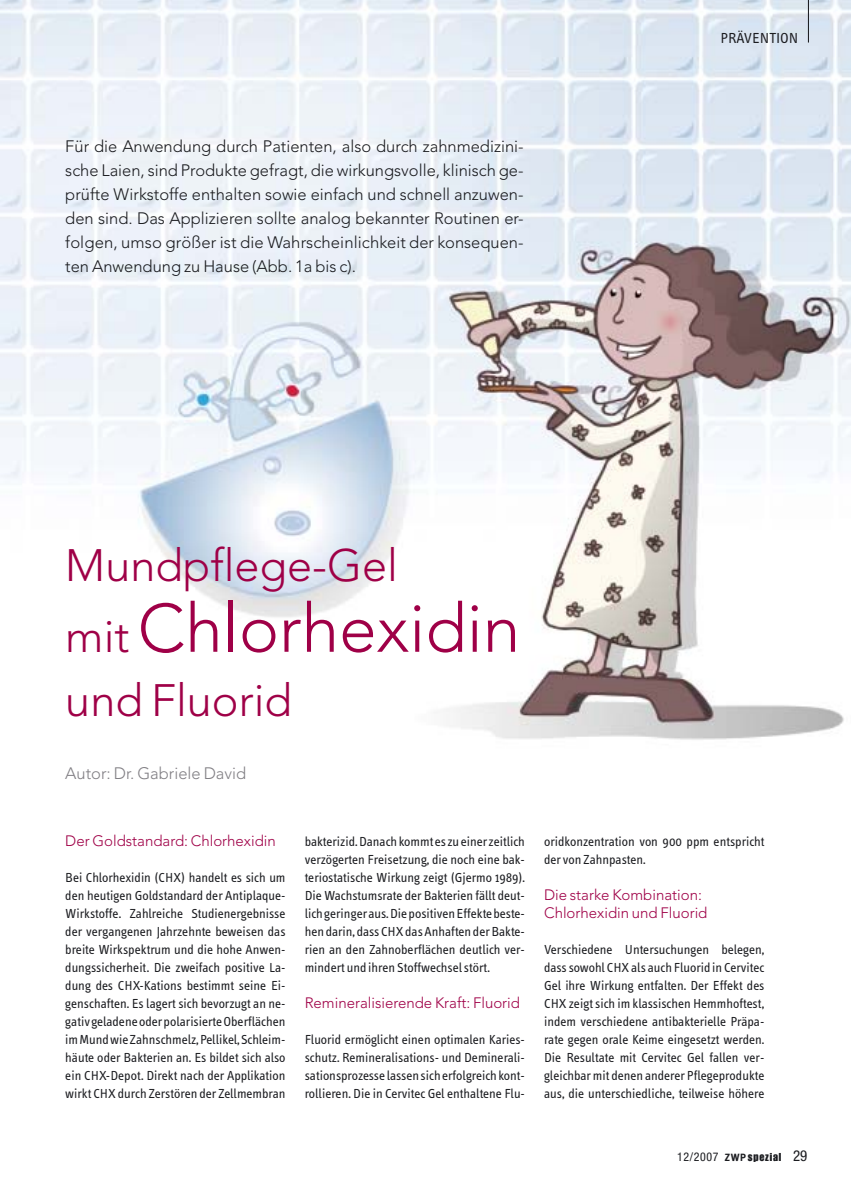
<style>
.page{position:relative;width:851px;height:1191px;background:#fff}
.page>*{position:absolute;margin:0;border:0;box-sizing:border-box;transform-origin:0 0}
.t1{font:300 67.5px "Avenir";color:#9f0047}
.t2{font:300 45px "Avenir";color:#9f0047}
.t3{font:300 16.5px/24px "Avenir";color:#1b1c20;text-align:justify}
.t4{font:300 16.5px "Avenir";color:#817f84}
.t5{font:300 15px/18px "Avenir";color:#9f0047}
.t6{font:15px "Info Text";color:#1b1c20}
.t7{font:13.5px/18px "Info Text";color:#1b1c20;text-align:justify}
.t8{font:condensed 12px "Helvetica Neue";letter-spacing:.05em;color:#1b1c20}
.s1{font-size:45px}
.s2{font-family:"Meta";font-weight:700;font-stretch:normal;font-size:10.5px}
.s3{font-family:"Impact";font-stretch:normal;font-size:11.25px}
.s4{font-size:15px}
</style>
<div class="page">
<img style="left:1px;top:0;width:849px;height:740px">
<hr style="left:807px;top:0;width:1px;height:43px;background:#1b1c20">
<p class="t3" style="left:65px;top:135px;width:459px">Für die Anwendung durch Patienten, also durch zahnmedizini&shy;sche Laien, sind Produkte gefragt, die wirkungsvolle, klinisch ge&shy;prüfte Wirkstoffe enthalten sowie einfach und schnell anzuwen&shy;den sind. Das Applizieren sollte analog bekannter Routinen er&shy;folgen, umso größer ist die Wahrscheinlichkeit der konsequen&shy;ten Anwendung zu Hause (Abb. 1a bis c).</p>
<p class="t6" style="left:720px;top:32px;width:79px">PRÄVENTION</p>
<h2 class="t2" style="left:65px;top:547px;width:334px">Mundpflege-Gel</h2>
<h1 class="t1" style="left:65px;top:601px;width:456px"><span class="s1">mit</span> Chlorhexidin</h1>
<h2 class="t2" style="left:65px;top:682px;width:228px">und Fluorid</h2>
<p class="t4" style="left:65px;top:766px;width:182px">Autor: Dr. Gabriele David</p>
<p class="t5" style="left:65px;top:833px;width:212px">Der Goldstandard: Chlorhexidin</p>
<p class="t7" style="left:65px;top:870px;width:222px">Bei Chlorhexidin (CHX) handelt es sich um den heutigen Goldstandard der Antiplaque-Wirkstoffe. Zahlreiche Studienergebnisse der vergangenen Jahrzehnte beweisen das breite Wirkspektrum und die hohe Anwen&shy;dungssicherheit. Die zweifach positive La&shy;dung des CHX-Kations bestimmt seine Ei&shy;genschaften. Es lagert sich bevorzugt an ne&shy;gativ geladene oder polarisierte Oberflächen im Mund wie Zahnschmelz, Pellikel, Schleim&shy;häute oder Bakterien an. Es bildet sich also ein CHX-Depot. Direkt nach der Applikation wirkt CHX durch Zerstören der Zellmembran</p>
<p class="t7" style="left:305px;top:834px;width:222px">bakterizid. Danach kommt es zu einer zeitlich verzögerten Freisetzung, die noch eine bak&shy;teriostatische Wirkung zeigt (Gjermo 1989).<br>Die Wachstumsrate der Bakterien fällt deut&shy;lich geringer aus. Die positiven Effekte beste&shy;hen darin, dass CHX das Anhaften der Bakte&shy;rien an den Zahnoberflächen deutlich ver&shy;mindert und ihren Stoffwechsel stört.</p>
<p class="t5" style="left:305px;top:995px;width:217px">Remineralisierende Kraft: Fluorid</p>
<p class="t7" style="left:305px;top:1032px;width:222px">Fluorid ermöglicht einen optimalen Karies&shy;schutz. Remineralisations- und Deminerali&shy;sationsprozesse lassen sich erfolgreich kont&shy;rollieren. Die in Cervitec Gel enthaltene Flu-</p>
<p class="t7" style="left:544px;top:834px;width:222px">oridkonzentration von 900 ppm entspricht der von Zahnpasten.</p>
<p class="t5" style="left:544px;top:887px;width:165px">Die starke Kombination:<br>Chlorhexidin und Fluorid</p>
<p class="t7" style="left:544px;top:942px;width:222px">Verschiedene Untersuchungen belegen, dass sowohl CHX als auch Fluorid in Cervitec Gel ihre Wirkung entfalten. Der Effekt des CHX zeigt sich im klassischen Hemmhoftest, indem verschiedene antibakterielle Präpa&shy;rate gegen orale Keime eingesetzt werden.<br>Die Resultate mit Cervitec Gel fallen ver&shy;gleichbar mit denen anderer Pflegeprodukte aus, die unterschiedliche, teilweise höhere</p>
<p class="t8" style="left:677px;top:1152px;width:131px">12/2007 <span class="s2">ZWP</span><span class="s3">spezial</span> <span class="s4">29</span></p>
</div>
